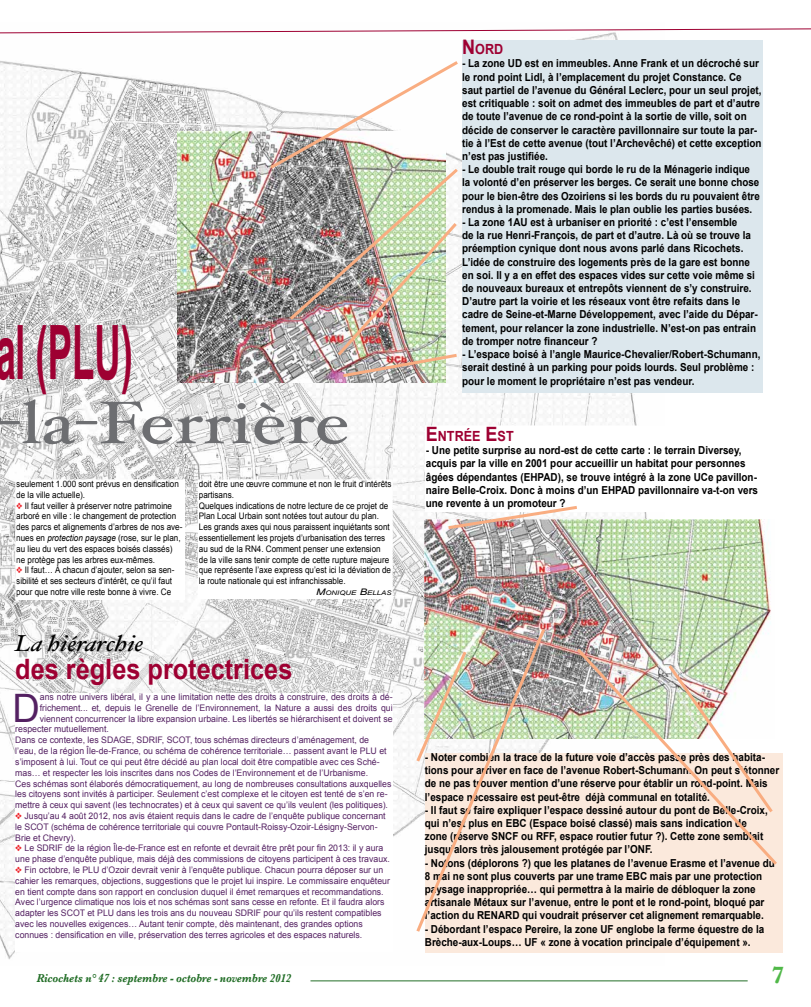
<style>
.page{position:relative;width:811px;height:1007px;background:#fff}
.page>*{position:absolute;margin:0;border:0;box-sizing:border-box;transform-origin:0 0}
.t1{font:700 75px "Arial";color:#9e0032;scale:.49 1}
.t2{font:60px "Hoefler Text";color:#6d6e71;scale:1.25 1}
.t3{font:39.2px "Arial";color:#542162}
.t4{font:700 28.1px "Arial";color:#9e0032;scale:.9 1}
.t5{font:700 24px "Baskerville";color:#50b848}
.t6{font:italic 23px "Hoefler Text";color:#000;scale:1.1 1}
.t7{font:700 14px "Arial";color:#9e0032;scale:.9 1}
.t8{font:italic 700 12px "Baskerville";color:#226e27;scale:.85 1}
.t9{font:700 11px/13.2px "Arial";color:#000;scale:.9 1}
.t10{font:700 11px/13.2px "Arial";color:#000;scale:.89 1}
.t11{font:9px/10.8px "Arial";color:#542162}
.t12{font:9px/10.8px "Arial";color:#000;scale:.9 1}
.t13{font:italic 6.3px "Arial";color:#000;scale:1.25 1}
.s1{color:#ed1d24}
.s2{font-style:italic}
.s3{font-size:9px}
.s4{font-size:20px}
</style>
<div class="page">
<hr style="left:310px;top:980px;width:437px;height:1px;background:#226e27">
<img style="left:0;top:38px;width:665px;height:922px">
<div style="left:16px;top:480px;width:168px;height:119px;background:#fff"></div>
<div style="left:15px;top:479px;width:170px;height:120px;border:1px solid #fff"></div>
<div style="left:198px;top:480px;width:194px;height:118px;background:#fff"></div>
<img style="left:178px;top:132px;width:268px;height:251px">
<img style="left:425px;top:519px;width:346px;height:219px">
<div style="left:462px;top:40px;width:301px;height:352px;background:#dce7ed"></div>
<div style="left:425px;top:752px;width:357px;height:200px;background:#fbe9dc"></div>
<img style="left:267px;top:58px;width:194px;height:321px">
<img style="left:574px;top:645px;width:206px;height:220px">
<img style="left:414px;top:625px;width:134px;height:309px">
<div style="left:425px;top:426px;width:343px;height:85px;background:#fff"></div>
<img style="left:445px;top:506px;width:135px;height:25px">
<svg style="left:0;top:28px;width:811px;height:10px"></svg>
<div style="left:15px;top:693px;width:378px;height:259px;background:#fff"></div>
<h1 class="t1" style="left:-5px;top:302px;width:283px">al (PLU)</h1>
<h2 class="t2" style="left:-3px;top:387px;width:284px">-la-Ferrière</h2>
<p class="t12" style="left:16px;top:478px;width:182px">seulement 1.000 sont prévus en densification de la ville actuelle).</p>
<p class="t12" style="left:16px;top:500px;width:186px"><span class="s1">❖</span> Il faut veiller à préserver notre patrimoine arboré en ville : le changement de protection des parcs et alignements d’arbres de nos ave&shy;nues en <span class="s2">protection paysage</span> (rose, sur le plan, au lieu du vert des espaces boisés classés) ne protège pas les arbres eux-mêmes.</p>
<p class="t12" style="left:16px;top:565px;width:177px"><span class="s1">❖</span> Il faut… À chacun d’ajouter, selon sa sen&shy;sibilité et ses secteurs d’intérêt, ce qu’il faut pour que notre ville reste bonne à vivre. Ce</p>
<p class="t12" style="left:199px;top:478px;width:216px">doit être une œuvre commune et non le fruit d’intérêts partisans.<br>Quelques indications de notre lecture de ce projet de Plan Local Urbain sont notées tout autour du plan.<br>Les grands axes qui nous paraissent inquiétants sont essentiellement les projets d’urbanisation des terres au sud de la RN4. Comment penser une extension de la ville sans tenir compte de cette rupture majeure que représente l’axe express qu’est ici la déviation de la route nationale qui est infranchissable.</p>
<p class="t13" style="left:316px;top:588px;width:62px"><span class="s3">M</span>ONIQUE <span class="s3">B</span>ELLAS</p>
<h3 class="t6" style="left:15px;top:629px;width:118px">La hiérarchie</h3>
<h3 class="t4" style="left:15px;top:650px;width:309px">des règles protectrices</h3>
<h3 class="t3" style="left:12px;top:682px;width:29px">D</h3>
<p class="t11" style="left:40px;top:691px;width:354px">ans notre univers libéral, il y a une limitation nette des droits à construire, des droits à dé-</p>
<p class="t11" style="left:40px;top:702px;width:354px">frichement... et, depuis le Grenelle de l’Environnement, la Nature a aussi des droits qui</p>
<p class="t11" style="left:40px;top:713px;width:354px">viennent concurrencer la libre expansion urbaine. Les libertés se hiérarchisent et doivent se</p>
<p class="t11" style="left:15px;top:724px;width:95px">respecter mutuellement.</p>
<p class="t11" style="left:15px;top:734px;width:355px">Dans ce contexte, les SDAGE, SDRIF, SCOT, tous schémas directeurs d’aménagement, de</p>
<p class="t11" style="left:15px;top:745px;width:373px">l’eau, de la région Île-de-France, ou schéma de cohérence territoriale… passent avant le PLU et</p>
<p class="t11" style="left:15px;top:756px;width:366px">s’imposent à lui. Tout ce qui peut être décidé au plan local doit être compatible avec ces Sché-</p>
<p class="t11" style="left:15px;top:767px;width:354px">mas… et respecter les lois inscrites dans nos Codes de l’Environnement et de l’Urbanisme.</p>
<p class="t11" style="left:15px;top:778px;width:378px">Ces schémas sont élaborés démocratiquement, au long de nombreuses consultations auxquelles</p>
<p class="t11" style="left:15px;top:788px;width:374px">les citoyens sont invités à participer. Seulement c’est complexe et le citoyen est tenté de s’en re-</p>
<p class="t11" style="left:15px;top:799px;width:374px">mettre à ceux qui savent (les technocrates) et à ceux qui savent ce qu’ils veulent (les politiques).</p>
<p class="t11" style="left:15px;top:810px;width:372px"><span class="s1">❖</span> Jusqu’au 4 août 2012, nos avis étaient requis dans le cadre de l’enquête publique concernant le SCOT (schéma de cohérence territoriale qui couvre Pontault-Roissy-Ozoir-Lésigny-Servon-<br>Brie et Chevry).</p>
<p class="t11" style="left:15px;top:842px;width:376px"><span class="s1">❖</span> Le SDRIF de la région Île-de-France est en refonte et devrait être prêt pour fin 2013: il y aura une phase d’enquête publique, mais déjà des commissions de citoyens participent à ces travaux.</p>
<p class="t11" style="left:15px;top:864px;width:376px"><span class="s1">❖</span> Fin octobre, le PLU d’Ozoir devrait venir à l’enquête publique. Chacun pourra déposer sur un cahier les remarques, objections, suggestions que le projet lui inspire. Le commissaire enquêteur en tient compte dans son rapport en conclusion duquel il émet remarques et recommandations.<br>Avec l’urgence climatique nos lois et nos schémas sont sans cesse en refonte. Et il faudra alors adapter les SCOT et PLU dans les trois ans du nouveau SDRIF pour qu’ils restent compatibles avec les nouvelles exigences… Autant tenir compte, dès maintenant, des grandes options connues : densification en ville, préservation des terres agricoles et des espaces naturels.</p>
<p class="t8" style="left:37px;top:970px;width:300px">Ricochets n° 47 : septembre - octobre - novembre 2012</p>
<p class="t7" style="left:462px;top:40px;width:47px"><span class="s4">N</span> ORD</p>
<p class="t9" style="left:462px;top:57px;width:334px">- La zone UD est en immeubles. Anne Frank et un décroché sur le rond point Lidl, à l’emplacement du projet Constance. Ce saut partiel de l’avenue du Général Leclerc, pour un seul projet, est critiquable : soit on admet des immeubles de part et d’autre de toute l’avenue de ce rond-point à la sortie de ville, soit on décide de conserver le caractère pavillonnaire sur toute la par&shy;tie à l’Est de cette avenue (tout l’Archevêché) et cette exception n’est pas justifiée.</p>
<p class="t10" style="left:462px;top:163px;width:336px">- Le double trait rouge qui borde le ru de la Ménagerie indique la volonté d’en préserver les berges. Ce serait une bonne chose pour le bien-être des Ozoiriens si les bords du ru pouvaient être rendus à la promenade. Mais le plan oublie les parties busées.</p>
<p class="t9" style="left:462px;top:216px;width:330px">- La zone 1AU est à urbaniser en priorité : c’est l’ensemble<br>de la rue Henri-François, de part et d’autre. Là où se trouve la préemption cynique dont nous avons parlé dans Ricochets.<br>L’idée de construire des logements près de la gare est bonne en soi. Il y a en effet des espaces vides sur cette voie même si de nouveaux bureaux et entrepôts viennent de s’y construire.<br>D’autre part la voirie et les réseaux vont être refaits dans le cadre de Seine-et-Marne Développement, avec l’aide du Dépar&shy;tement, pour relancer la zone industrielle. N’est-on pas entrain de tromper notre financeur ?</p>
<p class="t9" style="left:462px;top:348px;width:333px">- L’espace boisé à l’angle Maurice-Chevalier/Robert-Schumann, serait destiné à un parking pour poids lourds. Seul problème : pour le moment le propriétaire n’est pas vendeur.</p>
<p class="t7" style="left:426px;top:427px;width:99px"><span class="s4">E</span>NTRÉE <span class="s4">E</span>ST</p>
<p class="t9" style="left:426px;top:444px;width:371px">- Une petite surprise au nord-est de cette carte : le terrain Diversey, acquis par la ville en 2001 pour accueillir un habitat pour personnes âgées dépendantes (EHPAD), se trouve intégré à la zone UCe pavillon&shy;naire Belle-Croix. Donc à moins d’un EHPAD pavillonnaire va-t-on vers une revente à un promoteur ?</p>
<p class="t9" style="left:425px;top:750px;width:395px">- Noter combien la trace de la future voie d’accès passe près des habita&shy;tions pour arriver en face de l’avenue Robert-Schumann. On peut s’étonner de ne pas trouver mention d’une réserve pour établir un rond-point. Mais l’espace nécessaire est peut-être déjà communal en totalité.</p>
<p class="t9" style="left:425px;top:803px;width:382px">- Il faut se faire expliquer l’espace dessiné autour du pont de Belle-Croix, qui n’est plus en EBC (Espace boisé classé) mais sans indication de zone (réserve SNCF ou RFF, espace routier futur ?). Cette zone semblait jusqu’alors très jalousement protégée par l’ONF.</p>
<p class="t9" style="left:425px;top:856px;width:390px">- Notons (déplorons ?) que les platanes de l’avenue Erasme et l’avenue du 8 mai ne sont plus couverts par une trame EBC mais par une protection paysage inappropriée… qui permettra à la mairie de débloquer la zone artisanale Métaux sur l’avenue, entre le pont et le rond-point, bloqué par l’action du RENARD qui voudrait préserver cet alignement remarquable.</p>
<p class="t9" style="left:425px;top:922px;width:379px">- Débordant l’espace Pereire, la zone UF englobe la ferme équestre de la<br>Brèche-aux-Loups… UF « zone à vocation principale d’équipement ».</p>
<h3 class="t5" style="left:771px;top:961px;width:15px">7</h3>
</div>
